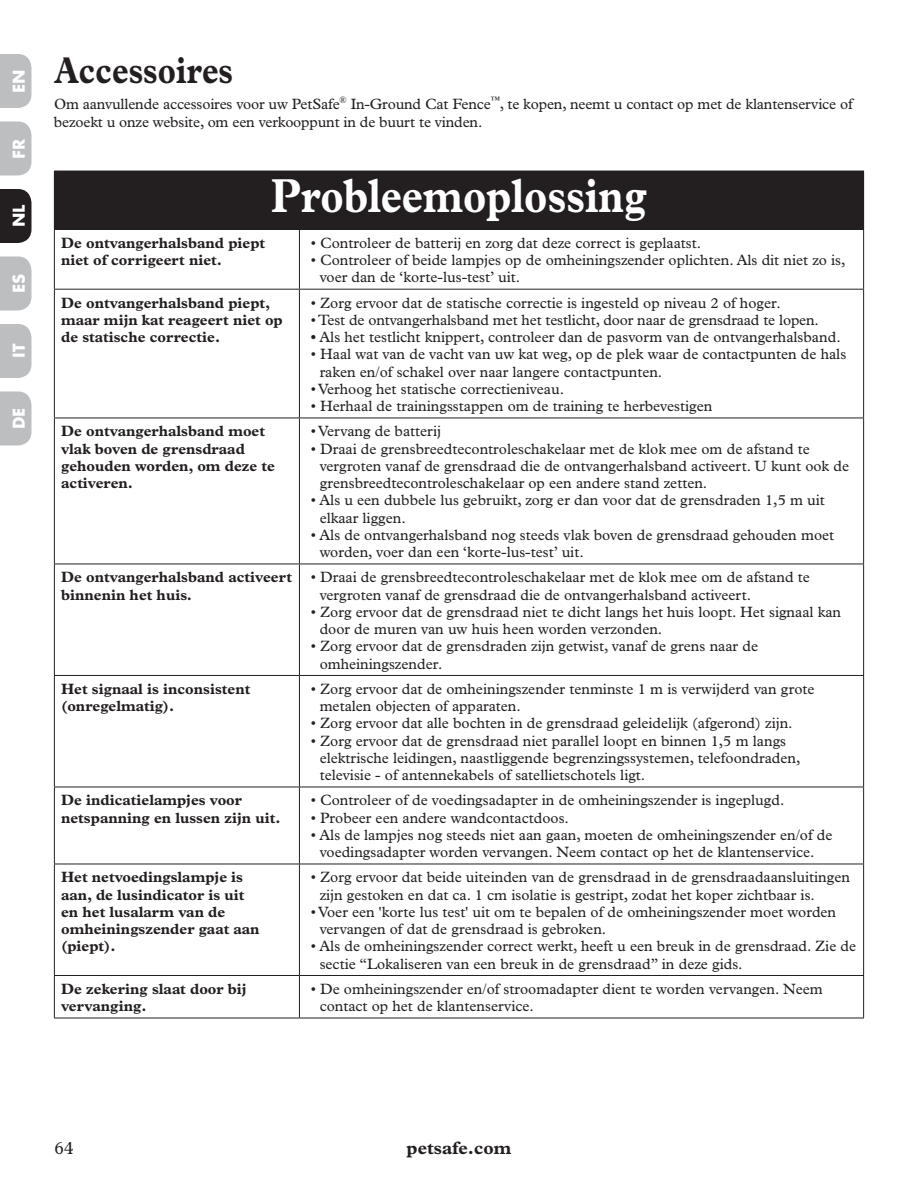
<style>
.page{position:relative;width:918px;height:1188px;background:#fff}
.page>*{position:absolute;margin:0;border:0;box-sizing:border-box;transform-origin:0 0}
.t1{font:700 48px "Plantin";color:#fff;scale:.85 1}
.t2{font:700 37.5px "Plantin";color:#231f20;scale:.85 1}
.t3{font:18px "Futura PT Bold";color:#fff}
.t4{font:700 18px "Plantin";color:#231f20}
.t5{font:18px "Plantin";color:#231f20}
.t6{font:15px/17.2px "Plantin";color:#231f20}
.t7{font:700 15px/17.2px "Plantin";color:#231f20}
.s1{font-weight:700}
</style>
<div class="page">
<svg style="left:0;top:54px;width:32px;height:54px;background:#bfc1c3"></svg>
<svg style="left:0;top:256px;width:32px;height:54px;background:#c0c2c4"></svg>
<svg style="left:0;top:122px;width:32px;height:54px;background:#c0c2c4"></svg>
<svg style="left:0;top:324px;width:32px;height:54px;background:#bfc1c3"></svg>
<svg style="left:0;top:189px;width:32px;height:54px;background:#302c2d"></svg>
<svg style="left:0;top:392px;width:32px;height:54px;background:#c0c2c4"></svg>
<div style="left:54px;top:171px;width:810px;height:58px;background:#231f20"></div>
<hr style="left:54px;top:230px;width:1px;height:59px;background:#231f20">
<hr style="left:54px;top:229px;width:245px;height:1px;background:#231f20">
<hr style="left:299px;top:230px;width:1px;height:59px;background:#231f20">
<hr style="left:299px;top:229px;width:565px;height:1px;background:#231f20">
<hr style="left:863px;top:230px;width:1px;height:59px;background:#231f20">
<hr style="left:54px;top:290px;width:1px;height:128px;background:#231f20">
<hr style="left:54px;top:289px;width:245px;height:1px;background:#231f20">
<hr style="left:299px;top:290px;width:1px;height:128px;background:#231f20">
<hr style="left:299px;top:289px;width:565px;height:1px;background:#231f20">
<hr style="left:863px;top:290px;width:1px;height:128px;background:#231f20">
<hr style="left:54px;top:418px;width:1px;height:146px;background:#231f20">
<hr style="left:54px;top:418px;width:245px;height:1px;background:#231f20">
<hr style="left:299px;top:418px;width:1px;height:146px;background:#231f20">
<hr style="left:299px;top:418px;width:565px;height:1px;background:#231f20">
<hr style="left:863px;top:418px;width:1px;height:146px;background:#231f20">
<hr style="left:54px;top:564px;width:1px;height:111px;background:#231f20">
<hr style="left:54px;top:564px;width:245px;height:1px;background:#231f20">
<hr style="left:299px;top:564px;width:1px;height:111px;background:#231f20">
<hr style="left:299px;top:564px;width:565px;height:1px;background:#231f20">
<hr style="left:863px;top:564px;width:1px;height:111px;background:#231f20">
<hr style="left:54px;top:676px;width:1px;height:111px;background:#231f20">
<hr style="left:54px;top:675px;width:245px;height:1px;background:#231f20">
<hr style="left:299px;top:676px;width:1px;height:111px;background:#231f20">
<hr style="left:299px;top:675px;width:565px;height:1px;background:#231f20">
<hr style="left:863px;top:676px;width:1px;height:111px;background:#231f20">
<hr style="left:54px;top:975px;width:245px;height:1px;background:#231f20">
<hr style="left:54px;top:1018px;width:245px;height:1px;background:#231f20">
<hr style="left:299px;top:975px;width:565px;height:1px;background:#231f20">
<hr style="left:299px;top:1018px;width:565px;height:1px;background:#231f20">
<hr style="left:54px;top:787px;width:1px;height:77px;background:#231f20">
<hr style="left:54px;top:864px;width:1px;height:111px;background:#231f20">
<hr style="left:54px;top:976px;width:1px;height:42px;background:#231f20">
<hr style="left:54px;top:787px;width:245px;height:1px;background:#231f20">
<hr style="left:299px;top:787px;width:1px;height:77px;background:#231f20">
<hr style="left:299px;top:864px;width:1px;height:111px;background:#231f20">
<hr style="left:299px;top:976px;width:1px;height:42px;background:#231f20">
<hr style="left:299px;top:787px;width:565px;height:1px;background:#231f20">
<hr style="left:863px;top:787px;width:1px;height:77px;background:#231f20">
<hr style="left:863px;top:864px;width:1px;height:111px;background:#231f20">
<hr style="left:863px;top:976px;width:1px;height:42px;background:#231f20">
<hr style="left:54px;top:864px;width:245px;height:1px;background:#231f20">
<hr style="left:299px;top:864px;width:565px;height:1px;background:#231f20">
<p class="t3" style="left:8px;top:93px;width:25px;rotate:-90deg">EN</p>
<p class="t3" style="left:8px;top:159px;width:22px;rotate:-90deg">FR</p>
<p class="t3" style="left:8px;top:227px;width:24px;rotate:-90deg">NL</p>
<p class="t3" style="left:8px;top:293px;width:21px;rotate:-90deg">ES</p>
<p class="t3" style="left:8px;top:358px;width:16px;rotate:-90deg">IT</p>
<p class="t3" style="left:8px;top:429px;width:23px;rotate:-90deg">DE</p>
<h2 class="t2" style="left:54px;top:49px;width:212px">Accessoires</h2>
<p class="t6" style="left:54px;top:96px;width:800px;line-height:18px">Om aanvullende accessoires voor uw PetSafe<sup>®</sup> In-Ground Cat Fence<sup>™</sup>, te kopen, neemt u contact op met de klantenservice of bezoekt u onze website, om een verkooppunt in de buurt te vinden.</p>
<h1 class="t1" style="left:271px;top:168px;width:443px">Probleemoplossing</h1>
<p class="t7" style="left:61px;top:234px;width:206px">De ontvangerhalsband piept niet of corrigeert niet.</p>
<p class="t6" style="left:311px;top:235px;width:392px">• Controleer de batterij en zorg dat deze correct is geplaatst.</p>
<p class="t6" style="left:320px;top:253px;width:527px;text-indent:-9px">• Controleer of beide lampjes op de omheiningszender oplichten. Als dit niet zo is, voer dan de ‘korte-lus-test’ uit.</p>
<p class="t7" style="left:61px;top:294px;width:223px">De ontvangerhalsband piept, maar mijn kat reageert niet op de statische correctie.</p>
<p class="t6" style="left:311px;top:295px;width:472px">• Zorg ervoor dat de statische correctie is ingesteld op niveau 2 of hoger.</p>
<p class="t6" style="left:311px;top:312px;width:510px">• Test de ontvangerhalsband met het testlicht, door naar de grensdraad te lopen.</p>
<p class="t6" style="left:311px;top:330px;width:532px"><span class="s1">•</span> Als het testlicht knippert, controleer dan de pasvorm van de ontvangerhalsband.</p>
<p class="t6" style="left:320px;top:347px;width:528px;text-indent:-9px">• Haal wat van de vacht van uw kat weg, op de plek waar de contactpunten de hals raken en/of schakel over naar langere contactpunten.</p>
<p class="t6" style="left:311px;top:381px;width:255px">• Verhoog het statische correctieniveau.</p>
<p class="t6" style="left:311px;top:399px;width:403px">• Herhaal de trainingsstappen om de training te herbevestigen</p>
<p class="t7" style="left:61px;top:422px;width:215px">De ontvangerhalsband moet vlak boven de grensdraad gehouden worden, om deze te activeren.</p>
<p class="t6" style="left:311px;top:424px;width:132px">• Vervang de batterij</p>
<p class="t6" style="left:320px;top:441px;width:531px;text-indent:-9px">• Draai de grensbreedtecontroleschakelaar met de klok mee om de afstand te vergroten vanaf de grensdraad die de ontvangerhalsband activeert. U kunt ook de grensbreedtecontroleschakelaar op een andere stand zetten.</p>
<p class="t6" style="left:320px;top:493px;width:507px;text-indent:-9px">• Als u een dubbele lus gebruikt, zorg er dan voor dat de grensdraden 1,5 m uit elkaar liggen.</p>
<p class="t6" style="left:320px;top:527px;width:516px;text-indent:-9px">• Als de ontvangerhalsband nog steeds vlak boven de grensdraad gehouden moet worden, voer dan een ‘korte-lus-test’ uit.</p>
<p class="t7" style="left:61px;top:568px;width:232px">De ontvangerhalsband activeert binnenin het huis.</p>
<p class="t6" style="left:320px;top:570px;width:492px;text-indent:-9px">• Draai de grensbreedtecontroleschakelaar met de klok mee om de afstand te vergroten vanaf de grensdraad die de ontvangerhalsband activeert.</p>
<p class="t6" style="left:320px;top:604px;width:523px;text-indent:-9px">• Zorg ervoor dat de grensdraad niet te dicht langs het huis loopt. Het signaal kan door de muren van uw huis heen worden verzonden.</p>
<p class="t6" style="left:320px;top:639px;width:440px;text-indent:-9px">• Zorg ervoor dat de grensdraden zijn getwist, vanaf de grens naar de omheiningszender.</p>
<p class="t7" style="left:61px;top:680px;width:191px">Het signaal is inconsistent (onregelmatig).</p>
<p class="t6" style="left:320px;top:681px;width:496px;text-indent:-9px">• Zorg ervoor dat de omheiningszender tenminste 1 m is verwijderd van grote metalen objecten of apparaten.</p>
<p class="t6" style="left:311px;top:716px;width:483px">• Zorg ervoor dat alle bochten in de grensdraad geleidelijk (afgerond) zijn.</p>
<p class="t6" style="left:320px;top:733px;width:482px;text-indent:-9px">• Zorg ervoor dat de grensdraad niet parallel loopt en binnen 1,5 m langs elektrische leidingen, naastliggende begrenzingssystemen, telefoondraden, televisie - of antennekabels of satellietschotels ligt.</p>
<p class="t7" style="left:61px;top:791px;width:221px">De indicatielampjes voor netspanning en lussen zijn uit.</p>
<p class="t6" style="left:311px;top:793px;width:475px">• Controleer of de voedingsadapter in de omheiningszender is ingeplugd.</p>
<p class="t6" style="left:311px;top:810px;width:260px">• Probeer een andere wandcontactdoos.</p>
<p class="t6" style="left:311px;top:827px;width:523px;text-align:center">• Als de lampjes nog steeds niet aan gaan, moeten de omheiningszender en/of de voedingsadapter worden vervangen. Neem contact op het de klantenservice.</p>
<p class="t7" style="left:61px;top:868px;width:200px">Het netvoedingslampje is aan, de lusindicator is uit en het lusalarm van de omheiningszender gaat aan (piept).</p>
<p class="t6" style="left:320px;top:870px;width:532px;text-indent:-9px">• Zorg ervoor dat beide uiteinden van de grensdraad in de grensdraadaansluitingen zijn gestoken en dat ca. 1 cm isolatie is gestript, zodat het koper zichtbaar is.</p>
<p class="t6" style="left:320px;top:904px;width:518px;text-indent:-9px">• Voer een 'korte lus test' uit om te bepalen of de omheiningszender moet worden vervangen of dat de grensdraad is gebroken.</p>
<p class="t6" style="left:320px;top:939px;width:538px;text-indent:-9px">• Als de omheiningszender correct werkt, heeft u een breuk in de grensdraad. Zie de sectie “Lokaliseren van een breuk in de grensdraad” in deze gids.</p>
<p class="t7" style="left:61px;top:980px;width:187px">De zekering slaat door bij vervanging.</p>
<p class="t6" style="left:320px;top:981px;width:505px;text-indent:-9px">• De omheiningszender en/of stroomadapter dient te worden vervangen. Neem contact op het de klantenservice.</p>
<p class="t5" style="left:54px;top:1141px;width:21px">64</p>
<p class="t4" style="left:407px;top:1138px;width:106px">petsafe.com</p>
</div>
